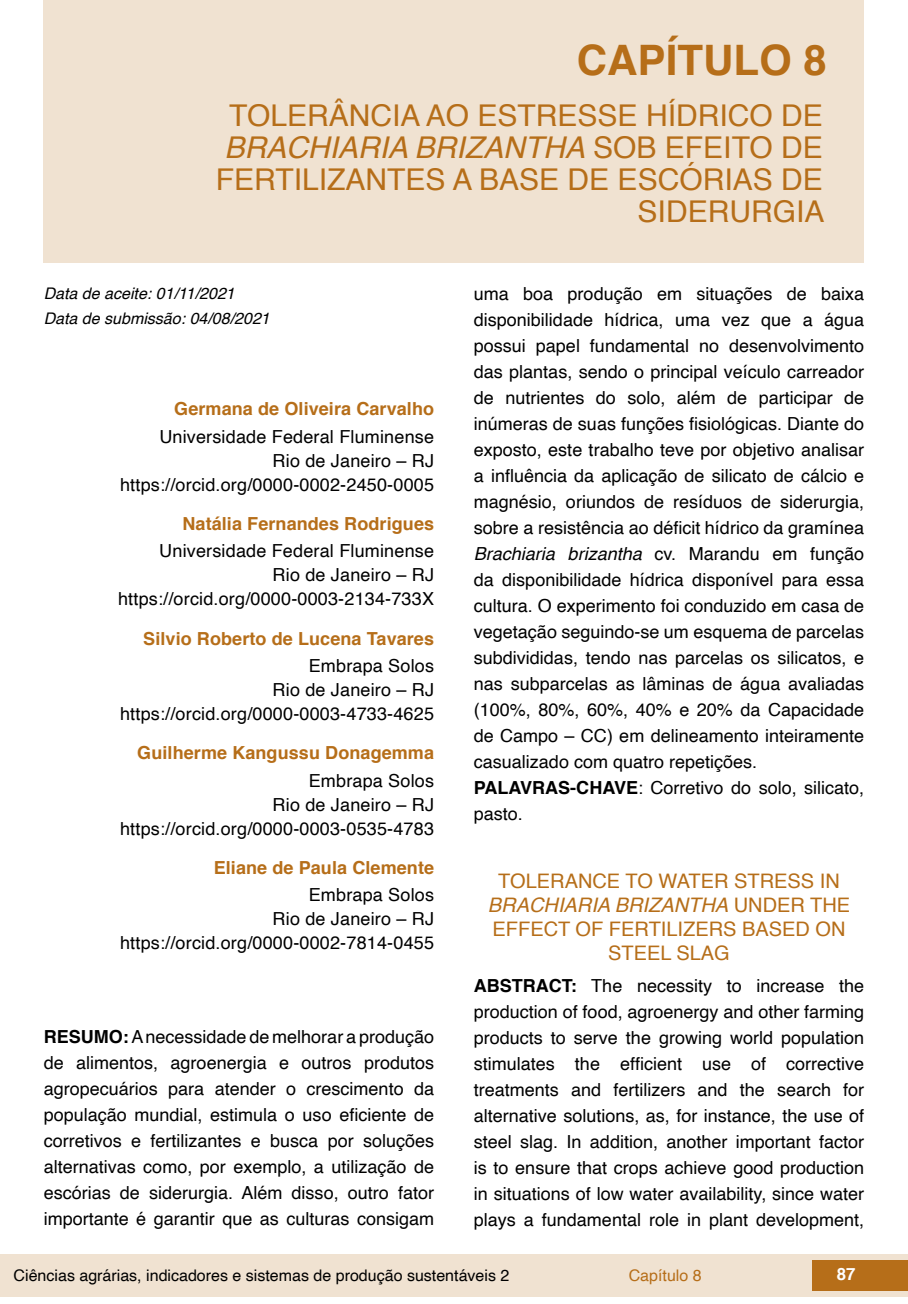
<style>
.page{position:relative;width:908px;height:1304px;background:#fff}
.page>*{position:absolute;margin:0;border:0;box-sizing:border-box;transform-origin:0 0}
.t1{font:700 42px "Helvetica";color:#b66e19}
.t2{font:30px/32px "Helvetica";color:#b66e19;text-align:right}
.t3{font:20px/24px "Helvetica";color:#b66e19;text-align:center}
.t4{font:18px/26px "Helvetica";color:#000;text-align:right}
.t5{font:700 18px "Helvetica";letter-spacing:.005em;color:#b66e19}
.t6{font:700 16.8px "Helvetica";color:#fff}
.t7{font:16px "Helvetica";color:#000}
.t8{font:italic 16px "Helvetica";color:#000}
.t9{font:16px "Helvetica";color:#b66e19}
.s1{font-style:italic}
.s2{font-weight:700}
</style>
<div class="page">
<div style="left:0;top:1254px;width:906px;height:43px;background:#f0e2d1"></div>
<div style="left:812px;top:1261px;width:95px;height:30px;background:#b66e19"></div>
<div style="left:44px;top:0;width:819px;height:263px;background:#f0e2d1"></div>
<h1 class="t1" style="left:576px;top:26px;width:251px">CAPÍTULO 8</h1>
<h2 class="t2" style="left:216px;top:101px;width:609px">TOLERÂNCIA AO ESTRESSE HÍDRICO DE<br><span class="s1">BRACHIARIA BRIZANTHA</span> SOB EFEITO DE<br>FERTILIZANTES A BASE DE ESCÓRIAS DE<br>SIDERURGIA</h2>
<p class="t8" style="left:44px;top:280px;width:192px">Data de aceite: 01/11/2021</p>
<p class="t8" style="left:44px;top:306px;width:227px">Data de submissão: 04/08/2021</p>
<p class="t5" style="left:174px;top:395px;width:261px">Germana de Oliveira Carvalho</p>
<p class="t4" style="left:120px;top:425px;width:315px;line-height:24px">Universidade Federal Fluminense<br>Rio de Janeiro – RJ https://orcid.org/0000-0002-2450-0005</p>
<p class="t5" style="left:182px;top:509px;width:253px">Natália Fernandes Rodrigues</p>
<p class="t4" style="left:118px;top:540px;width:317px;line-height:24px">Universidade Federal Fluminense<br>Rio de Janeiro – RJ https://orcid.org/0000-0003-2134-733X</p>
<p class="t5" style="left:143px;top:624px;width:292px">Silvio Roberto de Lucena Tavares</p>
<p class="t4" style="left:120px;top:654px;width:315px;line-height:24px">Embrapa Solos<br>Rio de Janeiro – RJ https://orcid.org/0000-0003-4733-4625</p>
<p class="t5" style="left:137px;top:739px;width:298px">Guilherme Kangussu Donagemma</p>
<p class="t4" style="left:120px;top:769px;width:315px;line-height:24px">Embrapa Solos<br>Rio de Janeiro – RJ https://orcid.org/0000-0003-0535-4783</p>
<p class="t5" style="left:214px;top:853px;width:222px">Eliane de Paula Clemente</p>
<p class="t4" style="left:120px;top:884px;width:315px;line-height:24px">Embrapa Solos<br>Rio de Janeiro – RJ https://orcid.org/0000-0002-7814-0455</p>
<p class="t4" style="left:44px;top:1025px;width:392px;text-align:justify"><span class="s2">RESUMO:</span> A necessidade de melhorar a produção de alimentos, agroenergia e outros produtos agropecuários para atender o crescimento da população mundial, estimula o uso eficiente de corretivos e fertilizantes e busca por soluções alternativas como, por exemplo, a utilização de escórias de siderurgia. Além disso, outro fator importante é garantir que as culturas consigam</p>
<p class="t4" style="left:473px;top:281px;width:392px;text-align:left">uma boa produção em situações de baixa disponibilidade hídrica, uma vez que a água possui papel fundamental no desenvolvimento das plantas, sendo o principal veículo carreador de nutrientes do solo, além de participar de inúmeras de suas funções fisiológicas. Diante do exposto, este trabalho teve por objetivo analisar a influência da aplicação de silicato de cálcio e magnésio, oriundos de resíduos de siderurgia, sobre a resistência ao déficit hídrico da gramínea <span class="s1">Brachiaria brizantha</span> cv. Marandu em função da disponibilidade hídrica disponível para essa cultura. O experimento foi conduzido em casa de vegetação seguindo-se um esquema de parcelas subdivididas, tendo nas parcelas os silicatos, e nas subparcelas as lâminas de água avaliadas (100%, 80%, 60%, 40% e 20% da Capacidade de Campo – CC) em delineamento inteiramente casualizado com quatro repetições.<br><span class="s2">PALAVRAS-CHAVE</span>: Corretivo do solo, silicato, pasto.</p>
<p class="t3" style="left:487px;top:870px;width:363px">TOLERANCE TO WATER STRESS IN<br><span class="s1">BRACHIARIA BRIZANTHA</span> UNDER THE<br>EFFECT OF FERTILIZERS BASED ON<br>STEEL SLAG</p>
<p class="t4" style="left:473px;top:973px;width:392px;text-align:justify"><span class="s2">ABSTRACT:</span> The necessity to increase the production of food, agroenergy and other farming products to serve the growing world population stimulates the efficient use of corrective treatments and fertilizers and the search for alternative solutions, as, for instance, the use of steel slag. In addition, another important factor is to ensure that crops achieve good production in situations of low water availability, since water plays a fundamental role in plant development,</p>
<p class="t7" style="left:14px;top:1263px;width:497px">Ciências agrárias, indicadores e sistemas de produção sustentáveis 2</p>
<p class="t9" style="left:628px;top:1263px;width:74px">Capítulo 8</p>
<p class="t6" style="left:836px;top:1261px;width:20px">87</p>
</div>
